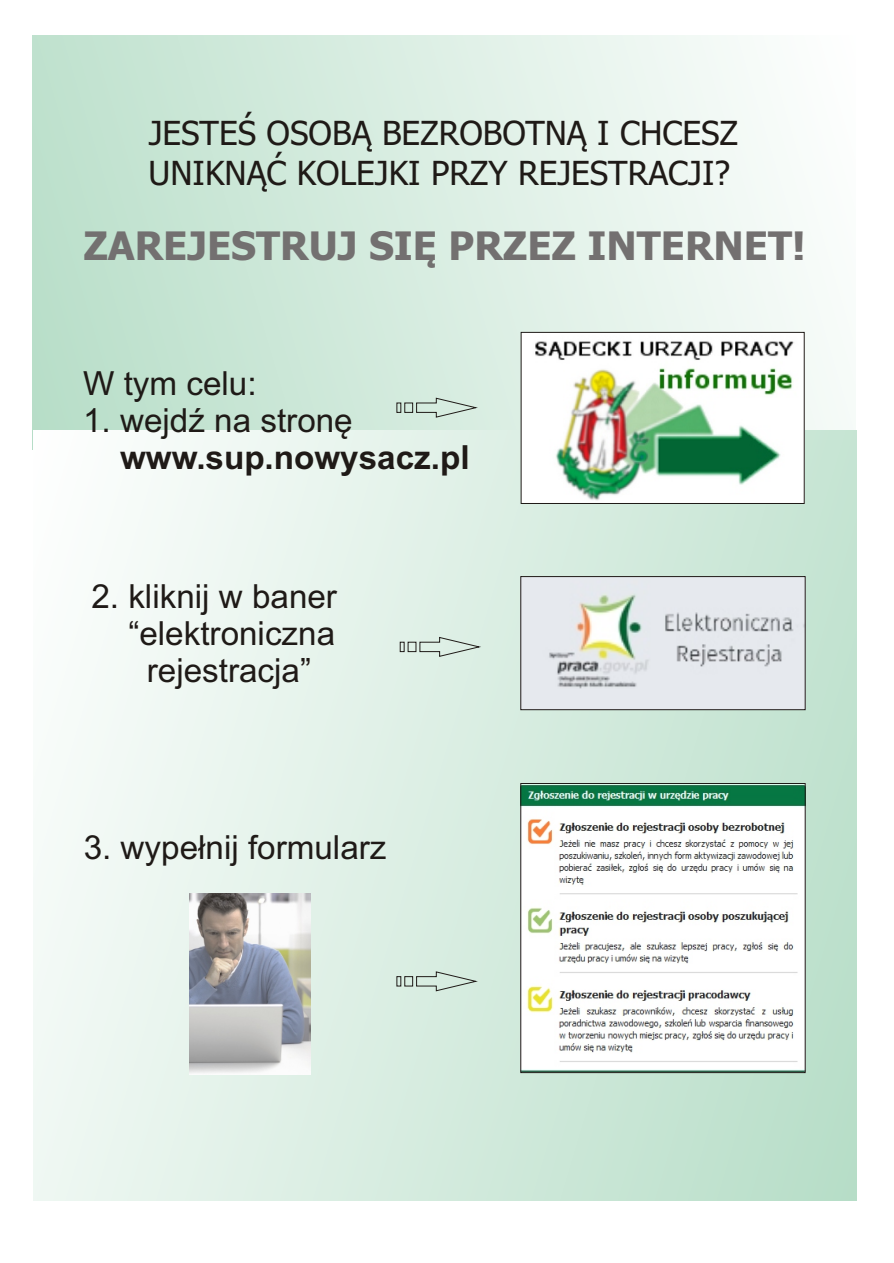
<style>
.page{position:relative;width:894px;height:1263px;background:#fff}
.page>*{position:absolute;margin:0;border:0;box-sizing:border-box;transform-origin:0 0}
.t1{font:700 39.3px "Tahoma";color:#737070}
.t2{font:33.15px "Arial";color:#1f1a17}
.t3{font:33.15px/40px "Tahoma";color:#1f1a17}
.t4{font:700 33.15px "Arial";color:#1f1a17}
</style>
<div class="page">
<div style="left:32px;top:35px;width:823px;height:414px;background:linear-gradient(to right,#bbdfcb,#fafdfb)"></div>
<div style="left:33px;top:430px;width:823px;height:770px;background:linear-gradient(to right,#f8fcf9,#bcdfcb)"></div>
<img style="left:523px;top:785px;width:280px;height:286px">
<div style="left:521px;top:783px;width:284px;height:290px;border:1px solid #1f1a17"></div>
<svg style="left:397px;top:972px;width:80px;height:19px;background:#bfd1c6"></svg>
<img style="left:190px;top:893px;width:121px;height:182px">
<img style="left:523px;top:334px;width:279px;height:168px">
<div style="left:521px;top:332px;width:283px;height:172px;border:1px solid #1f1a17"></div>
<img style="left:523px;top:578px;width:280px;height:130px">
<div style="left:521px;top:576px;width:284px;height:134px;border:1px solid #1f1a17"></div>
<svg style="left:400px;top:637px;width:80px;height:20px;background:#c6d4cb"></svg>
<svg style="left:397px;top:398px;width:80px;height:20px;background:#bfd2c6"></svg>
<p class="t3" style="left:149px;top:115px;width:591px">JESTEŒ OSOB¥ BEZROBOTN¥ I CHCESZ<br>UNIKN¥Æ KOLEJKI PRZY REJESTRACJI?</p>
<p class="t1" style="left:83px;top:230px;width:724px">ZAREJESTRUJ SIÊ PRZEZ INTERNET!</p>
<p class="t2" style="left:83px;top:371px;width:175px">W tym celu:</p>
<p class="t2" style="left:83px;top:408px;width:271px">1. wejdŸ na stronê</p>
<p class="t4" style="left:120px;top:445px;width:351px">www.sup.nowysacz.pl</p>
<p class="t2" style="left:91px;top:583px;width:247px">2. kliknij w baner</p>
<p class="t2" style="left:128px;top:621px;width:208px">“elektroniczna</p>
<p class="t2" style="left:147px;top:658px;width:166px">rejestracja”</p>
<p class="t2" style="left:84px;top:835px;width:304px">3. wype³nij formularz</p>
</div>
